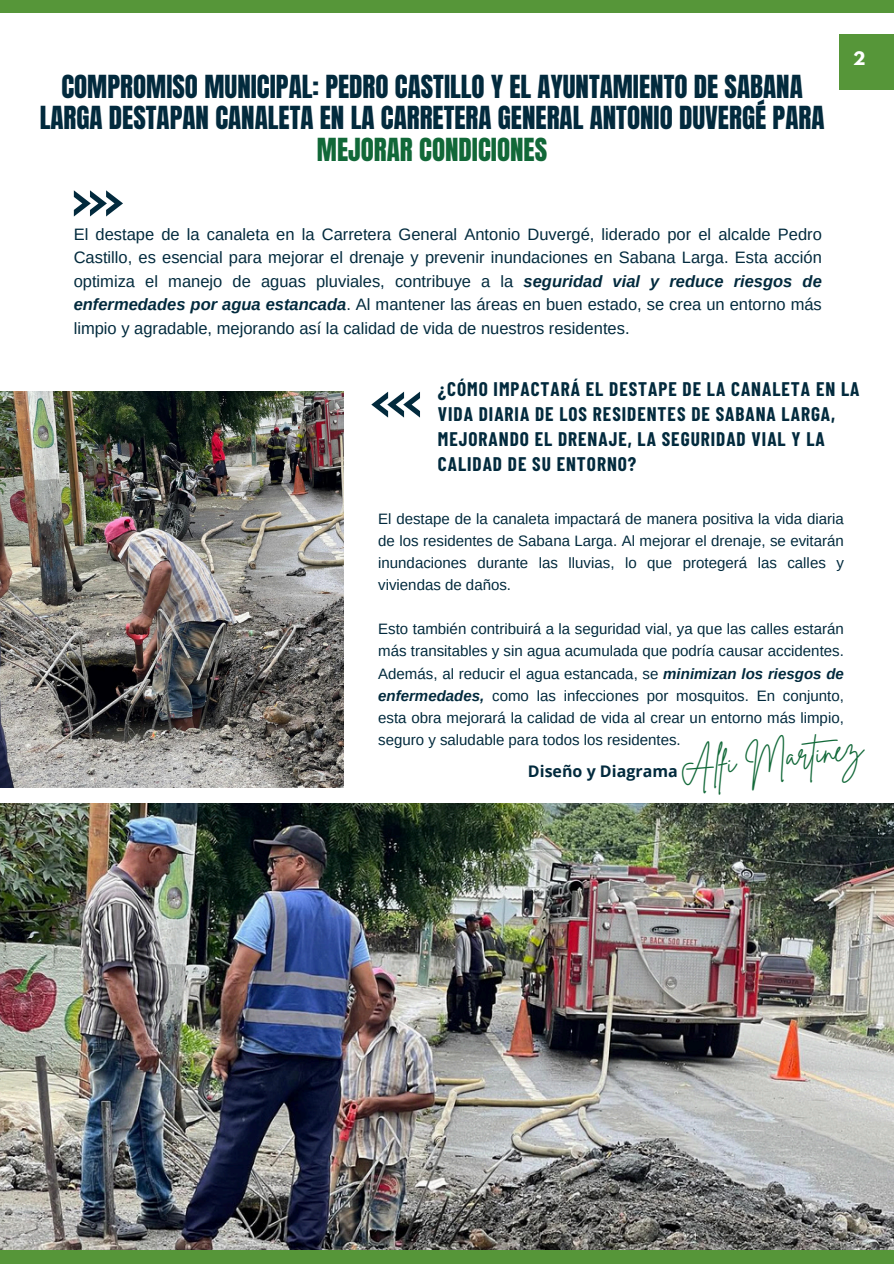
<style>
.page{position:relative;width:894px;height:1264px;background:#fff}
.page>*{position:absolute;margin:0;border:0;box-sizing:border-box;transform-origin:0 0}
.t1{font:32.55px "Brittany Signature";color:#116838}
.t2{font:27px/31.5px "Anton";color:#022a3d;text-align:center}
.t3{font:700 19.2px/24.9px "Barlow Condensed";letter-spacing:.05em;color:#022a3d}
.t4{font:16.5px/23.7px "Arimo";color:#022a3d;text-align:justify}
.t5{font:700 16.5px "League Spartan";color:#fff}
.t6{font:700 16.05px "Open Sans";color:#022a3d}
.t7{font:15px/22px "Arimo";color:#022a3d;text-align:justify}
.s1{color:#116838}
.s2{font-weight:700;font-style:italic}
</style>
<div class="page">
<svg style="left:74px;top:190px;width:49px;height:26px"></svg>
<div style="left:0;top:0;width:893px;height:12px;background:#569639"></div>
<div style="left:0;top:1249px;width:893px;height:14px;background:#569639"></div>
<svg style="left:371px;top:391px;width:49px;height:26px"></svg>
<div style="left:839px;top:34px;width:54px;height:55px;background:#569639"></div>
<img style="left:0;top:391px;width:344px;height:396px">
<img style="left:0;top:803px;width:893px;height:446px">
<h3 class="t2" style="left:40px;top:71px;width:786px">COMPROMISO MUNICIPAL: PEDRO CASTILLO Y EL AYUNTAMIENTO DE SABANA<br>LARGA DESTAPAN CANALETA EN LA CARRETERA GENERAL ANTONIO DUVERGÉ PARA<br><span class="s1">MEJORAR CONDICIONES</span></h3>
<p class="t4" style="left:74px;top:222px;width:749px">El destape de la canaleta en la Carretera General Antonio Duvergé, liderado por el alcalde Pedro Castillo, es esencial para mejorar el drenaje y prevenir inundaciones en Sabana Larga. Esta acción optimiza el manejo de aguas pluviales, contribuye a la <span class="s2">seguridad vial y reduce riesgos de enfermedades por agua estancada</span>. Al mantener las áreas en buen estado, se crea un entorno más limpio y agradable, mejorando así la calidad de vida de nuestros residentes.</p>
<h2 class="t5" style="left:852px;top:51px;width:14px">2</h2>
<p class="t3" style="left:438px;top:376px;width:423px">¿CÓMO IMPACTARÁ EL DESTAPE DE LA CANALETA EN LA VIDA DIARIA DE LOS RESIDENTES DE SABANA LARGA, MEJORANDO EL DRENAJE, LA SEGURIDAD VIAL Y LA CALIDAD DE SU ENTORNO?</p>
<p class="t7" style="left:378px;top:508px;width:467px">El destape de la canaleta impactará de manera positiva la vida diaria de los residentes de Sabana Larga. Al mejorar el drenaje, se evitarán inundaciones durante las lluvias, lo que protegerá las calles y viviendas de daños.</p>
<p class="t7" style="left:378px;top:618px;width:467px">Esto también contribuirá a la seguridad vial, ya que las calles estarán más transitables y sin agua acumulada que podría causar accidentes.<br>Además, al reducir el agua estancada, se <span class="s2">minimizan los riesgos de enfermedades,</span> como las infecciones por mosquitos. En conjunto, esta obra mejorará la calidad de vida al crear un entorno más limpio, seguro y saludable para todos los residentes.</p>
<h4 class="t1" style="left:677px;top:745px;width:186px;rotate:-6deg">Alfi Martinez</h4>
<p class="t6" style="left:528px;top:760px;width:151px">Diseño y Diagrama</p>
</div>
